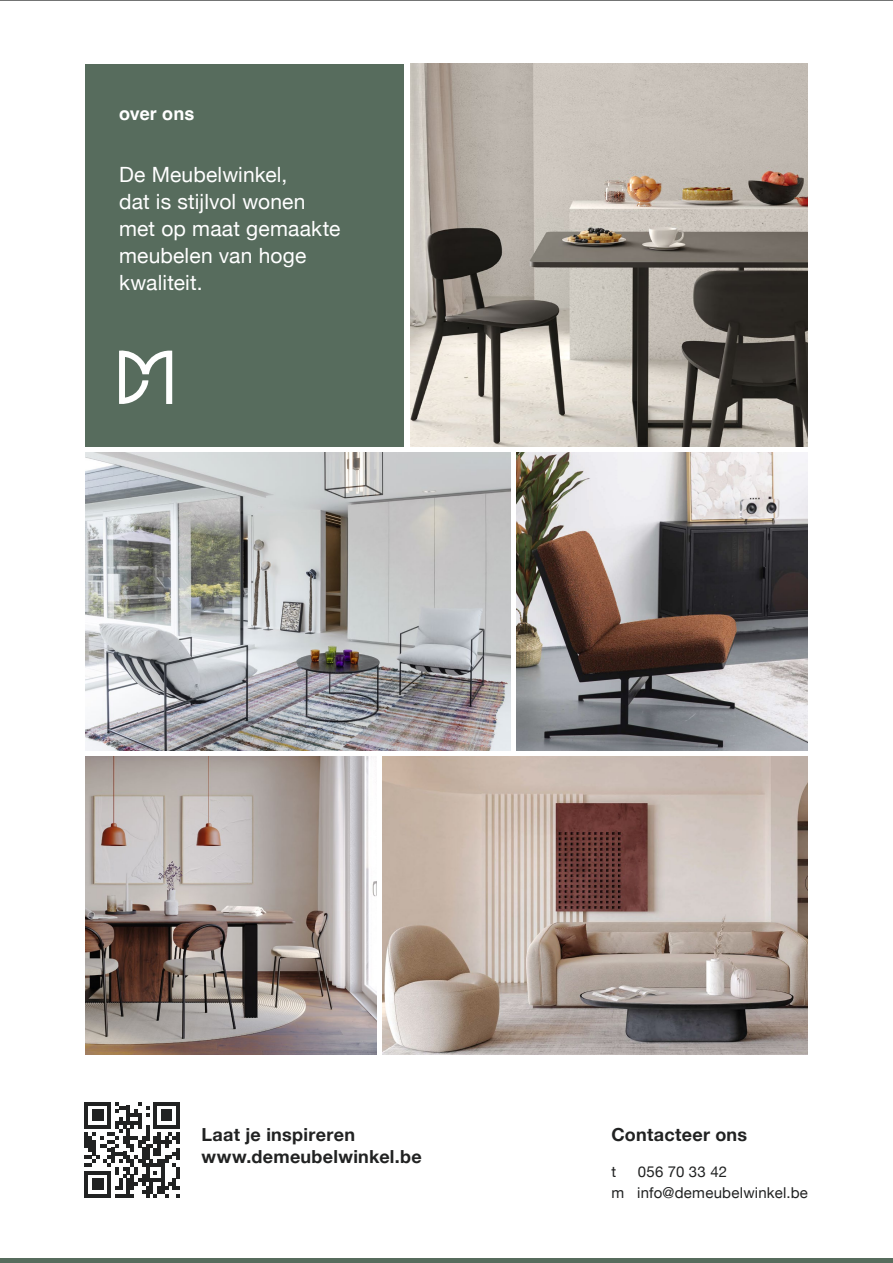
<style>
.page{position:relative;width:893px;height:1263px;background:#fff}
.page>*{position:absolute;margin:0;border:0;box-sizing:border-box;transform-origin:0 0}
.t1{font:21px/27px "Helvetica Neue";letter-spacing:.005em;color:#fff}
.t2{font:700 18px/21.6px "Helvetica Neue";letter-spacing:.015em;color:#212222}
.t3{font:700 18px "Helvetica";letter-spacing:.005em;color:#fff}
.t4{font:15px/21px "Helvetica Neue";letter-spacing:.015em;color:#212222}
</style>
<div class="page">
<div style="left:85px;top:64px;width:319px;height:382px;background:#576c5d"></div>
<svg style="left:119px;top:350px;width:53px;height:54px"></svg>
<hr style="left:0;top:0;width:893px;height:1px;background:#212222">
<img style="left:410px;top:64px;width:398px;height:382px">
<img style="left:85px;top:453px;width:425px;height:297px">
<img style="left:517px;top:453px;width:291px;height:297px">
<hr style="left:0;top:1259px;width:893px;height:4px;background:#576c5d">
<svg style="left:84px;top:1102px;width:96px;height:95px"></svg>
<img style="left:383px;top:757px;width:425px;height:297px">
<img style="left:85px;top:757px;width:291px;height:297px">
<p class="t3" style="left:119px;top:102px;width:77px">over ons</p>
<p class="t1" style="left:119px;top:163px;width:223px">De Meubelwinkel,<br>dat is stijlvol wonen met op maat gemaakte meubelen van hoge kwaliteit.</p>
<p class="t2" style="left:201px;top:1124px;width:222px">Laat je inspireren www.demeubelwinkel.be</p>
<p class="t2" style="left:611px;top:1124px;width:137px">Contacteer ons</p>
<p class="t4" style="left:611px;top:1161px;width:6px">t</p>
<p class="t4" style="left:611px;top:1161px;width:198px;text-indent:26px">056 70 33 42<br>m info@demeubelwinkel.be</p>
</div>
